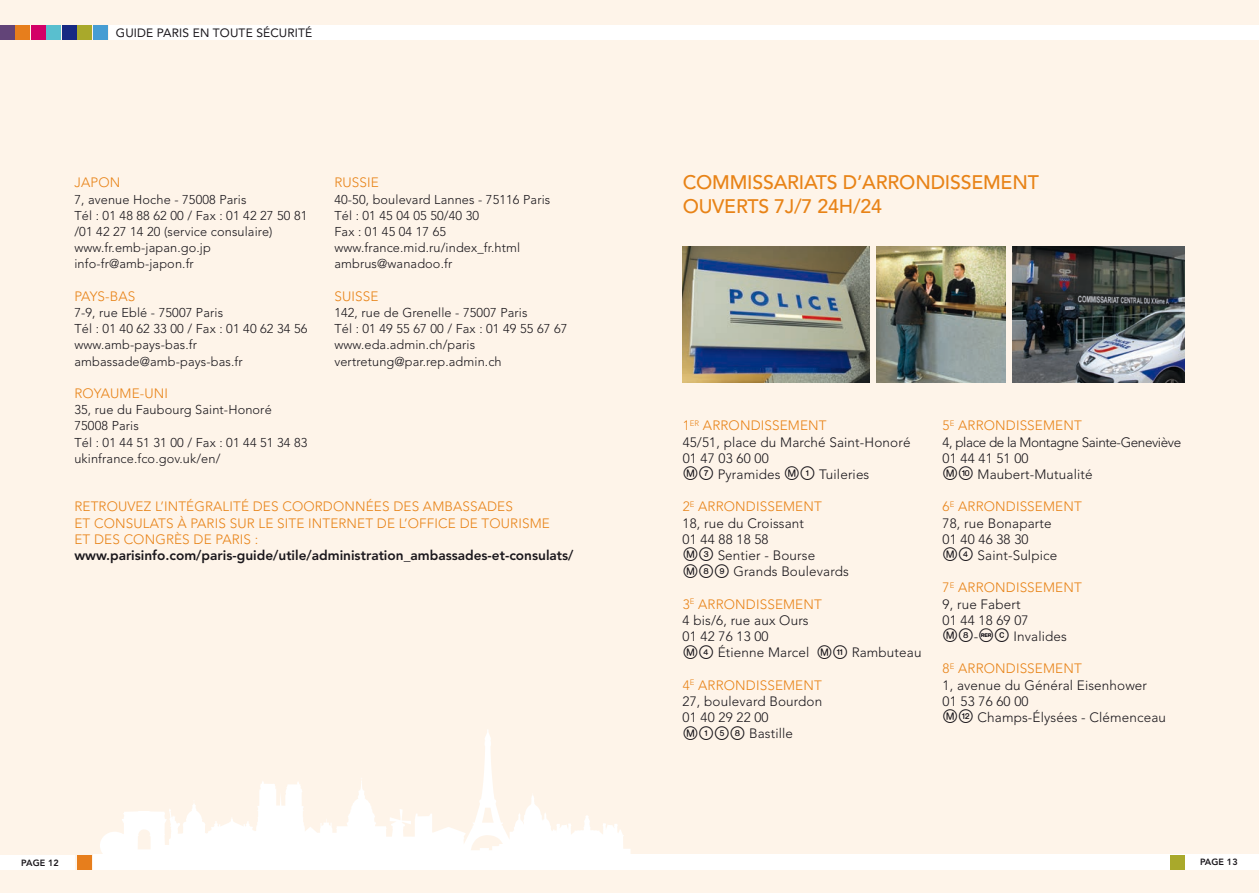
<style>
.page{position:relative;width:1259px;height:893px;background:#fff}
.page>*{position:absolute;margin:0;border:0;box-sizing:border-box;transform-origin:0 0}
.t1{font:500 19.5px/24px "Avenir";letter-spacing:-.01em;color:#e88317}
.t2{font:800 13.65px "Avenir";color:#1a171c}
.t3{font:300 13.5px/16.2px "Avenir";letter-spacing:.01em;color:#1a171c}
.t4{font:300 13.5px "Avenir";letter-spacing:.01em;color:#e88317}
.t5{font:300 13.5px/16.2px "Avenir";letter-spacing:-.01em;color:#1a171c}
.t6{font:300 12.75px/16.2px "Avenir";letter-spacing:.01em;color:#1a171c}
.t7{font:12px "Avenir";letter-spacing:.01em;color:#1a171c}
.t8{font:800 9px "Avenir";letter-spacing:.01em;color:#1a171c}
.s1{color:#e88317}
.s2{font-family:"RAT Pv 1 font";font-weight:400;font-size:18px}
</style>
<div class="page">
<div style="left:0;top:0;width:629px;height:893px;background:#fef4e9"></div>
<div style="left:629px;top:0;width:630px;height:893px;background:#fef4e9"></div>
<div style="left:94px;top:855px;width:1165px;height:15px;background:#fff"></div>
<div style="left:77px;top:855px;width:14px;height:15px;background:#e77e1c"></div>
<div style="left:1169px;top:855px;width:15px;height:15px;background:#a9a92b"></div>
<div style="left:0;top:855px;width:75px;height:15px;background:#fff"></div>
<svg style="left:97px;top:730px;width:540px;height:125px"></svg>
<div style="left:0;top:26px;width:15px;height:14px;background:#624478"></div>
<div style="left:15px;top:26px;width:15px;height:14px;background:#e77e1c"></div>
<div style="left:93px;top:26px;width:15px;height:14px;background:#469dd3"></div>
<div style="left:46px;top:26px;width:15px;height:14px;background:#59bfcf"></div>
<div style="left:62px;top:26px;width:15px;height:14px;background:#172983"></div>
<div style="left:77px;top:26px;width:15px;height:14px;background:#a9a92b"></div>
<div style="left:31px;top:26px;width:15px;height:14px;background:#d30067"></div>
<div style="left:109px;top:26px;width:1150px;height:14px;background:#fff"></div>
<img style="left:682px;top:247px;width:188px;height:136px">
<img style="left:876px;top:247px;width:130px;height:136px">
<img style="left:1012px;top:247px;width:172px;height:136px">
<p class="t7" style="left:116px;top:26px;width:198px">GUIDE PARIS EN TOUTE SÉCURITÉ</p>
<p class="t4" style="left:74px;top:175px;width:44px">Japon</p>
<p class="t6" style="left:74px;top:191px;width:235px">7, avenue Hoche - 75008 Paris<br>Tél : 01 48 88 62 00 / Fax : 01 42 27 50 81 /01 42 27 14 20 (service consulaire) www.fr.emb-japan.go.jp info-fr@amb-japon.fr</p>
<p class="t4" style="left:74px;top:288px;width:54px">Pays-Bas</p>
<p class="t6" style="left:74px;top:304px;width:235px">7-9, rue Eblé - 75007 Paris<br>Tél : 01 40 62 33 00 / Fax : 01 40 62 34 56 www.amb-pays-bas.fr ambassade@amb-pays-bas.fr</p>
<p class="t4" style="left:74px;top:385px;width:37px">Royaume</p>
<p class="t4" style="left:140px;top:385px;width:21px">-Uni</p>
<p class="t6" style="left:74px;top:402px;width:235px">35, rue du Faubourg Saint-Honoré<br>75008 Paris<br>Tél : 01 44 51 31 00 / Fax : 01 44 51 34 83 ukinfrance.fco.gov.uk/en/</p>
<p class="t4" style="left:334px;top:175px;width:9px">Russie</p>
<p class="t6" style="left:334px;top:191px;width:217px">40-50, boulevard Lannes - 75116 Paris<br>Tél : 01 45 04 05 50/40 30<br>Fax : 01 45 04 17 65 www.france.mid.ru/index_fr.html ambrus@wanadoo.fr</p>
<p class="t4" style="left:334px;top:288px;width:16px">Suisse</p>
<p class="t6" style="left:334px;top:304px;width:235px">142, rue de Grenelle - 75007 Paris<br>Tél : 01 49 55 67 00 / Fax : 01 49 55 67 67 www.eda.admin.ch/paris vertretung@par.rep.admin.ch</p>
<p class="t4" style="left:74px;top:499px;width:53px">Retrouvez</p>
<p class="t4" style="left:155px;top:499px;width:18px">l’inté</p>
<p class="t4" style="left:194px;top:499px;width:27px">gralité</p>
<p class="t4" style="left:253px;top:499px;width:9px">des</p>
<p class="t4" style="left:282px;top:499px;width:72px">coordonnées</p>
<p class="t4" style="left:393px;top:499px;width:9px">des</p>
<p class="t4" style="left:423px;top:499px;width:10px">ambassades</p>
<p class="t4" style="left:74px;top:515px;width:50px">et consulats</p>
<p class="t4" style="left:177px;top:515px;width:108px">à Paris sur le site</p>
<p class="t4" style="left:308px;top:515px;width:13px">Inte</p>
<p class="t4" style="left:338px;top:515px;width:18px">rnet</p>
<p class="t4" style="left:377px;top:515px;width:51px">de l’office</p>
<p class="t4" style="left:460px;top:515px;width:68px">de tourisme</p>
<p class="t4" style="left:74px;top:531px;width:29px">et des</p>
<p class="t4" style="left:124px;top:531px;width:136px">congrès de Paris :</p>
<p class="t2" style="left:74px;top:547px;width:501px">www.parisinfo.com/paris-guide/utile/administration_ambassades-et-consulats/</p>
<h1 class="t1" style="left:682px;top:171px;width:358px">COMMISSARIATS D’ARRONDISSEMENT<br>OUVERTS 7J/7 24H/24</h1>
<p class="t3" style="left:682px;top:418px;width:229px"><span class="s1">1</span><sup>er</sup> <span class="s1">arrondissement<br></span>45/51, place du Marché Saint-Honoré<br>01 47 03 60 00<br><span class="s2">M7</span> Pyramides <span class="s2">M1</span> Tuileries</p>
<p class="t3" style="left:682px;top:499px;width:168px"><span class="s1">2</span><sup>e</sup> <span class="s1">arrondissement<br></span>18, rue du Croissant<br>01 44 88 18 58<br><span class="s2">M3</span> Sentier - Bourse<br><span class="s2">M89</span> Grands Boulevards</p>
<p class="t3" style="left:682px;top:596px;width:240px"><span class="s1">3</span><sup>e</sup> <span class="s1">arrondissement<br></span>4 bis/6, rue aux Ours<br>01 42 76 13 00<br><span class="s2">M4</span> Étienne Marcel <span class="s2">M&amp;</span> Rambuteau</p>
<p class="t3" style="left:682px;top:677px;width:141px"><span class="s1">4</span><sup>e</sup> <span class="s1">arrondissement<br></span>27, boulevard Bourdon<br>01 40 29 22 00<br><span class="s2">M158</span> Bastille</p>
<p class="t5" style="left:942px;top:418px;width:240px"><span class="s1">5</span><sup>e</sup> <span class="s1">arrondissement<br></span>4, place de la Montagne Sainte-Geneviève<br>01 44 41 51 00<br><span class="s2">M0</span> Maubert-Mutualité</p>
<p class="t3" style="left:942px;top:499px;width:116px"><span class="s1">6</span><sup>e</sup> <span class="s1">arrondissement<br></span>78, rue Bonaparte<br>01 40 46 38 30<br><span class="s2">M4</span> Saint-Sulpice</p>
<p class="t3" style="left:942px;top:580px;width:126px"><span class="s1">7</span><sup>e</sup> <span class="s1">arrondissement<br></span>9, rue Fabert<br>01 44 18 69 07<br><span class="s2">M8</span>-<span class="s2">RC</span> Invalides</p>
<p class="t3" style="left:942px;top:661px;width:225px"><span class="s1">8</span><sup>e</sup> <span class="s1">arrondissement<br></span>1, avenue du Général Eisenhower<br>01 53 76 60 00<br><span class="s2">Mé</span> Champs-Élysées - Clémenceau</p>
<p class="t8" style="left:21px;top:857px;width:39px">page 12</p>
<p class="t8" style="left:1200px;top:857px;width:39px">page 13</p>
</div>
